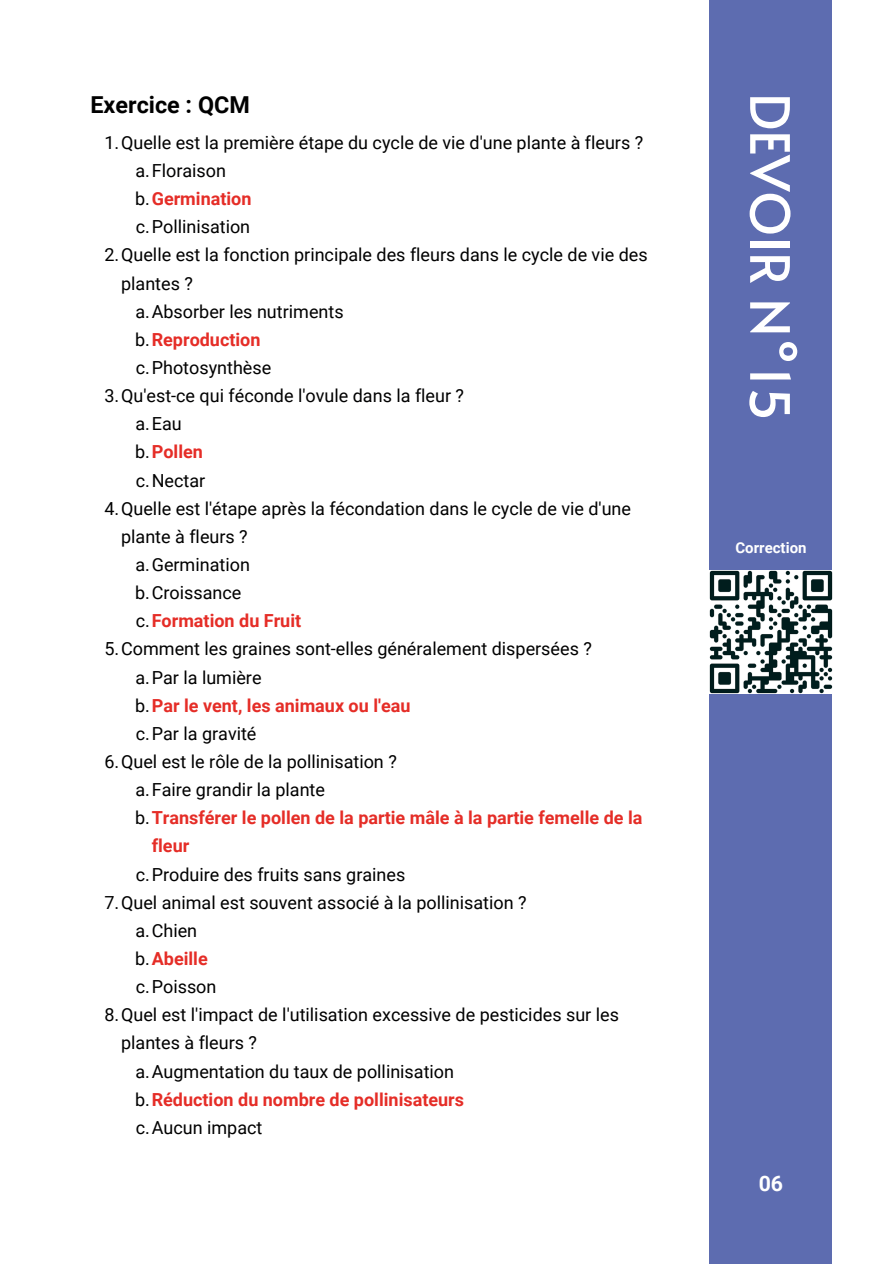
<style>
.page{position:relative;width:894px;height:1264px;background:#fff}
.page>*{position:absolute;margin:0;border:0;box-sizing:border-box;transform-origin:0 0}
.t1{font:54px "Alata";color:#fff}
.t2{font:700 23.4px "Roboto";color:#000}
.t3{font:700 21.3px "Roboto";color:#fff}
.t4{font:18px "Roboto";color:#000001}
.t5{font:700 18px "Roboto";color:#e52d27}
.t6{font:700 15px "Roboto";color:#fff}
.s1{font-weight:400;color:#000001}
</style>
<div class="page">
<div style="left:709px;top:0;width:123px;height:1263px;background:#5d6cb0"></div>
<img style="left:709px;top:570px;width:123px;height:123px">
<p class="t2" style="left:90px;top:91px;width:161px">Exercice : QCM</p>
<p class="t4" style="left:104px;top:132px;width:540px">1.Quelle est la première étape du cycle de vie d'une plante à fleurs ?</p>
<p class="t4" style="left:135px;top:160px;width:92px">a.Floraison</p>
<p class="t5" style="left:135px;top:188px;width:118px"><span class="s1">b.</span>Germination</p>
<p class="t4" style="left:136px;top:217px;width:116px">c.Pollinisation</p>
<p class="t4" style="left:104px;top:245px;width:544px">2.Quelle est la fonction principale des fleurs dans le cycle de vie des</p>
<p class="t4" style="left:121px;top:273px;width:73px">plantes ?</p>
<p class="t4" style="left:135px;top:301px;width:210px">a.Absorber les nutriments</p>
<p class="t5" style="left:135px;top:329px;width:127px"><span class="s1">b.</span>Reproduction</p>
<p class="t4" style="left:136px;top:357px;width:137px">c.Photosynthèse</p>
<p class="t4" style="left:104px;top:385px;width:361px">3.Qu'est-ce qui féconde l'ovule dans la fleur ?</p>
<p class="t4" style="left:135px;top:413px;width:48px">a.Eau</p>
<p class="t5" style="left:135px;top:442px;width:69px"><span class="s1">b.</span>Pollen</p>
<p class="t4" style="left:136px;top:470px;width:71px">c.Nectar</p>
<p class="t4" style="left:104px;top:498px;width:528px">4.Quelle est l'étape après la fécondation dans le cycle de vie d'une</p>
<p class="t4" style="left:121px;top:526px;width:128px">plante à fleurs ?</p>
<p class="t4" style="left:135px;top:554px;width:116px">a.Germination</p>
<p class="t4" style="left:135px;top:582px;width:108px">b.Croissance</p>
<p class="t5" style="left:136px;top:610px;width:167px"><span class="s1">c.</span>Formation du Fruit</p>
<p class="t4" style="left:104px;top:638px;width:489px">5.Comment les graines sont-elles généralement dispersées ?</p>
<p class="t4" style="left:135px;top:667px;width:128px">a.Par la lumière</p>
<p class="t5" style="left:135px;top:695px;width:277px"><span class="s1">b.</span>Par le vent, les animaux ou l'eau</p>
<p class="t4" style="left:136px;top:723px;width:122px">c.Par la gravité</p>
<p class="t4" style="left:104px;top:751px;width:294px">6.Quel est le rôle de la pollinisation ?</p>
<p class="t4" style="left:135px;top:779px;width:191px">a.Faire grandir la plante</p>
<p class="t5" style="left:135px;top:807px;width:508px"><span class="s1">b.</span>Transférer le pollen de la partie mâle à la partie femelle de la</p>
<p class="t5" style="left:152px;top:835px;width:39px">fleur</p>
<p class="t4" style="left:136px;top:863px;width:271px">c.Produire des fruits sans graines</p>
<p class="t4" style="left:104px;top:892px;width:423px">7.Quel animal est souvent associé à la pollinisation ?</p>
<p class="t4" style="left:135px;top:920px;width:63px">a.Chien</p>
<p class="t5" style="left:135px;top:948px;width:74px"><span class="s1">b.</span>Abeille</p>
<p class="t4" style="left:136px;top:976px;width:82px">c.Poisson</p>
<p class="t4" style="left:104px;top:1004px;width:516px">8.Quel est l'impact de l'utilisation excessive de pesticides sur les</p>
<p class="t4" style="left:121px;top:1032px;width:137px">plantes à fleurs ?</p>
<p class="t4" style="left:135px;top:1060px;width:320px">a.Augmentation du taux de pollinisation</p>
<p class="t5" style="left:135px;top:1088px;width:330px"><span class="s1">b.</span>Réduction du nombre de pollinisateurs</p>
<p class="t4" style="left:136px;top:1117px;width:128px">c.Aucun impact</p>
<h1 class="t1" style="left:809px;top:93px;width:330px;rotate:90deg">DEVOIR N°15</h1>
<p class="t6" style="left:735px;top:538px;width:73px">Correction</p>
<p class="t3" style="left:758px;top:1171px;width:26px">06</p>
</div>
